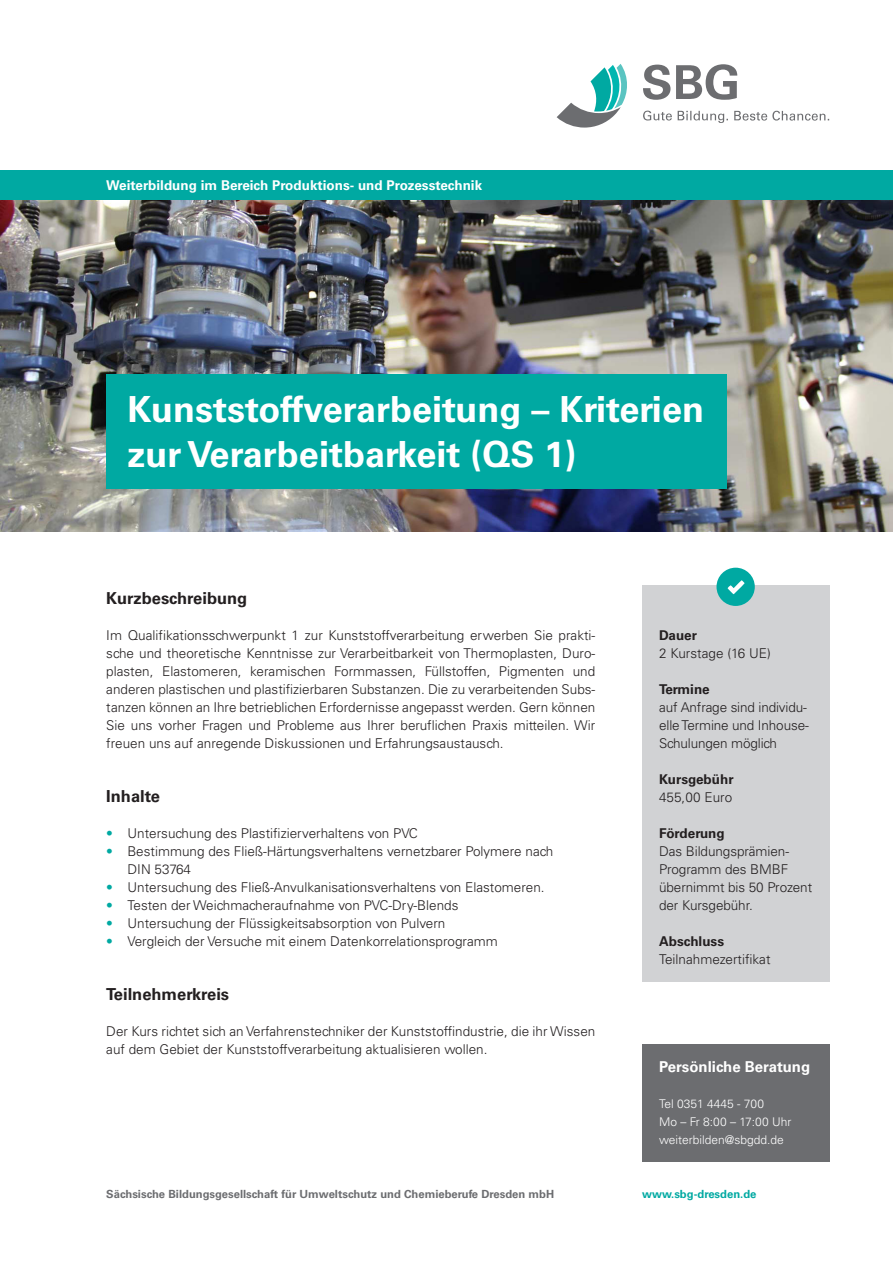
<style>
.page{position:relative;width:893px;height:1263px;background:#fff}
.page>*{position:absolute;margin:0;border:0;box-sizing:border-box;transform-origin:0 0}
.t1{font:700 36px/45px "Univers LT Std";color:#fff}
.t2{font:700 16.5px "Univers LT Std";color:#231f20}
.t3{font:700 15px "Univers LT Std";color:#fff}
.t4{font:300 13.5px/18px "Univers LT Std";color:#231f20}
.t5{font:700 13.5px "Univers LT Std";color:#fff}
.t6{font:700 13.5px "Univers LT Std";color:#231f20}
.t7{font:300 12px/18px "Univers LT Std";color:#fff}
.t8{font:700 11.25px "Univers LT Std";color:#6c6d70}
.t9{font:700 11.25px "Univers LT Std";color:#00a9a2}
.s1{color:#00a9a2}
</style>
<div class="page">
<img style="left:0;top:200px;width:893px;height:332px">
<svg style="left:557px;top:64px;width:70px;height:64px"></svg>
<svg style="left:643px;top:65px;width:27px;height:35px"></svg>
<svg style="left:676px;top:64px;width:61px;height:36px"></svg>
<svg style="left:643px;top:111px;width:29px;height:10px"></svg>
<svg style="left:678px;top:111px;width:50px;height:12px"></svg>
<svg style="left:734px;top:111px;width:95px;height:10px"></svg>
<div style="left:106px;top:374px;width:621px;height:115px;background:#00a9a2"></div>
<div style="left:642px;top:586px;width:187px;height:396px;background:#d1d2d4"></div>
<div style="left:716px;top:568px;width:39px;height:38px;background:#00a9a2;border-radius:50%"></div>
<div style="left:0;top:170px;width:893px;height:30px;background:#00a9a2"></div>
<svg style="left:728px;top:580px;width:17px;height:14px"></svg>
<div style="left:642px;top:1044px;width:187px;height:118px;background:#6c6d70"></div>
<p class="t5" style="left:106px;top:177px;width:377px">Weiterbildung im Bereich Produktions- und Prozesstechnik</p>
<h1 class="t1" style="left:128px;top:388px;width:578px">Kunststoffverarbeitung – Kriterien zur Verarbeitbarkeit (QS 1)</h1>
<p class="t2" style="left:106px;top:588px;width:143px">Kurzbeschreibung</p>
<p class="t4" style="left:106px;top:626px;width:491px;text-align:justify">Im Qualifikationsschwerpunkt 1 zur Kunststoffverarbeitung erwerben Sie prakti&shy;sche und theoretische Kenntnisse zur Verarbeitbarkeit von Thermoplasten, Duro&shy;plasten, Elastomeren, keramischen Formmassen, Füllstoffen, Pigmenten und anderen plastischen und plastifizierbaren Substanzen. Die zu verarbeitenden Subs&shy;tanzen können an Ihre betrieblichen Erfordernisse angepasst werden. Gern können Sie uns vorher Fragen und Probleme aus Ihrer beruflichen Praxis mitteilen. Wir freuen uns auf anregende Diskussionen und Erfahrungsaustausch.</p>
<p class="t2" style="left:106px;top:786px;width:55px">Inhalte</p>
<p class="t4" style="left:106px;top:824px;width:313px"><span class="s1">•</span> Untersuchung des Plastifizierverhaltens von PVC</p>
<p class="t4" style="left:128px;top:842px;width:427px;text-indent:-21px"><span class="s1">•</span> Bestimmung des Fließ-Härtungsverhaltens vernetzbarer Polymere nach<br>DIN 53764</p>
<p class="t4" style="left:106px;top:878px;width:440px"><span class="s1">•</span> Untersuchung des Fließ-Anvulkanisationsverhaltens von Elastomeren.</p>
<p class="t4" style="left:106px;top:896px;width:354px"><span class="s1">•</span> Testen der Weichmacheraufnahme von PVC-Dry-Blends</p>
<p class="t4" style="left:106px;top:914px;width:341px"><span class="s1">•</span> Untersuchung der Flüssigkeitsabsorption von Pulvern</p>
<p class="t4" style="left:106px;top:932px;width:393px"><span class="s1">•</span> Vergleich der Versuche mit einem Datenkorrelationsprogramm</p>
<p class="t2" style="left:106px;top:984px;width:124px">Teilnehmerkreis</p>
<p class="t4" style="left:106px;top:1022px;width:490px">Der Kurs richtet sich an Verfahrenstechniker der Kunststoffindustrie, die ihr Wissen auf dem Gebiet der Kunststoffverarbeitung aktualisieren wollen.</p>
<p class="t6" style="left:659px;top:627px;width:39px">Dauer</p>
<p class="t4" style="left:659px;top:644px;width:113px">2 Kurstage (16 UE)</p>
<p class="t6" style="left:659px;top:681px;width:52px">Termine</p>
<p class="t4" style="left:659px;top:698px;width:151px">auf Anfrage sind individu&shy;elle Termine und Inhouse-<br>Schulungen möglich</p>
<p class="t6" style="left:659px;top:771px;width:76px">Kursgebühr</p>
<p class="t4" style="left:659px;top:788px;width:75px">455,00 Euro</p>
<p class="t6" style="left:659px;top:825px;width:67px">Förderung</p>
<p class="t4" style="left:659px;top:842px;width:155px">Das Bildungsprämien-<br>Programm des BMBF übernimmt bis 50 Prozent der Kursgebühr.</p>
<p class="t6" style="left:659px;top:933px;width:66px">Abschluss</p>
<p class="t4" style="left:659px;top:950px;width:113px">Teilnahmezertifikat</p>
<p class="t3" style="left:659px;top:1058px;width:153px">Persönliche Beratung</p>
<p class="t7" style="left:659px;top:1095px;width:134px">Tel 0351 4445 - 700<br>Mo – Fr 8:00 – 17:00 Uhr weiterbilden@sbgdd.de</p>
<p class="t8" style="left:106px;top:1187px;width:449px">Sächsische Bildungsgesellschaft für Umweltschutz und Chemieberufe Dresden mbH</p>
<p class="t9" style="left:642px;top:1187px;width:116px">www.sbg-dresden.de</p>
</div>
